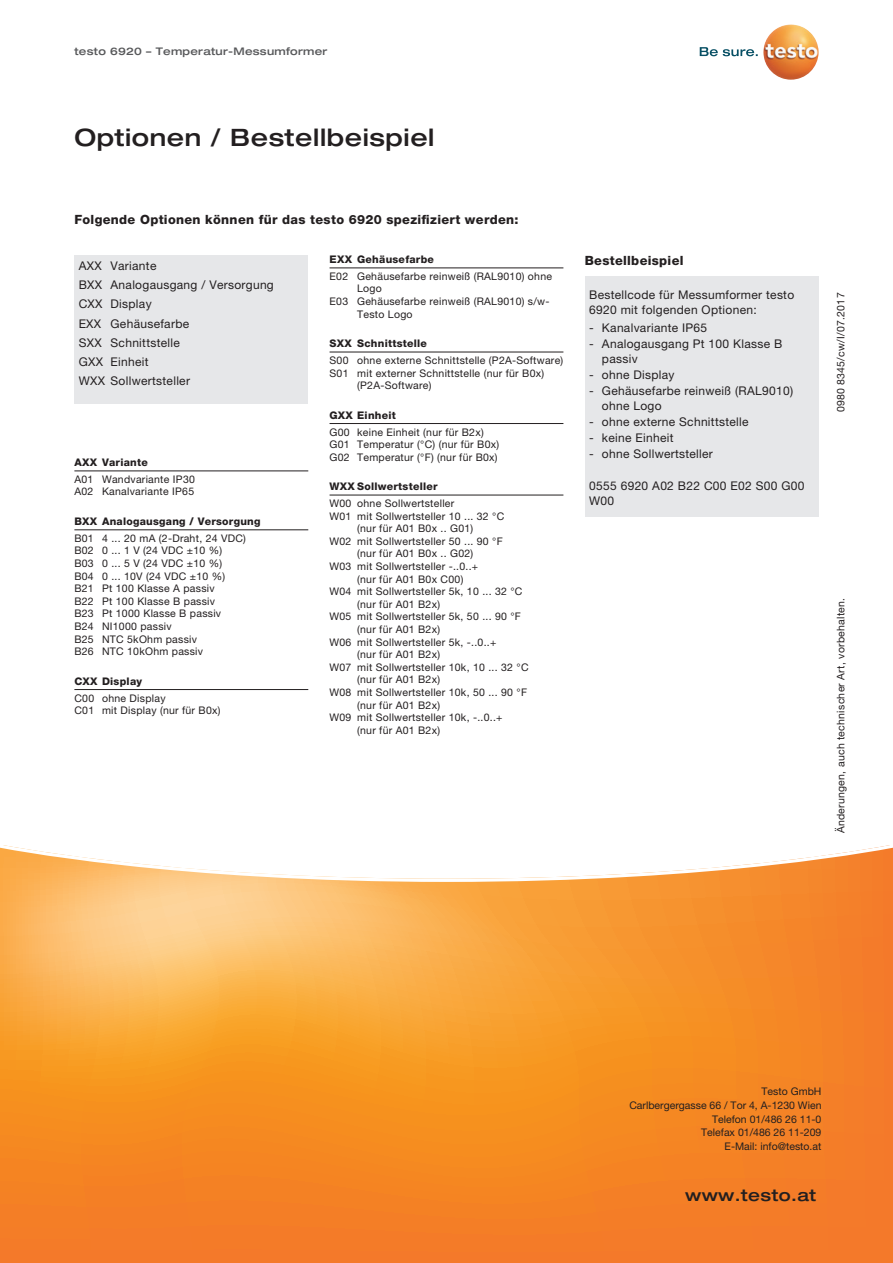
<style>
.page{position:relative;width:893px;height:1263px;background:#fff}
.page>*{position:absolute;margin:0;border:0;box-sizing:border-box;transform-origin:0 0}
.t1{font:500 expanded 24px "Helvetica Neue LTW1 G";letter-spacing:.025em;color:#231f20}
.t2{font:500 expanded 16.5px "Helvetica Neue LTW1 G";letter-spacing:.025em;color:#231f20}
.t3{font:800 12.75px "Helvetica Neue LTW1 G";letter-spacing:.025em;color:#231f20}
.t4{font:12px/19.2px "Helvetica Neue LTW1 G";letter-spacing:.025em;color:#231f20}
.t5{font:10.5px/12.6px "Helvetica Neue LTW1 G";letter-spacing:.025em;color:#231f20}
.t6{font:800 10.5px "Helvetica Neue LTW1 G";letter-spacing:.025em;color:#231f20}
.t7{font:10.5px/13.5px "Helvetica Neue LTW1 G";color:#231f20;text-align:right}
.t8{font:500 expanded 10.5px "Helvetica Neue LTW1 G";letter-spacing:.025em;color:#57585a}
</style>
<div class="page">
<svg style="left:0;top:845px;width:893px;height:418px;background:#f79a3f"></svg>
<svg style="left:700px;top:47px;width:58px;height:9px"></svg>
<img style="left:763px;top:24px;width:56px;height:56px;border-radius:28px">
<div style="left:74px;top:255px;width:234px;height:149px;background:#e6e7e9"></div>
<div style="left:585px;top:276px;width:234px;height:241px;background:#e6e7e9"></div>
<hr style="left:74px;top:471px;width:234px;height:1px;background:#231f20">
<hr style="left:74px;top:529px;width:234px;height:1px;background:#231f20">
<hr style="left:74px;top:689px;width:234px;height:1px;background:#231f20">
<hr style="left:330px;top:268px;width:233px;height:1px;background:#231f20">
<hr style="left:330px;top:352px;width:233px;height:1px;background:#231f20">
<hr style="left:330px;top:423px;width:233px;height:1px;background:#231f20">
<hr style="left:330px;top:495px;width:233px;height:1px;background:#231f20">
<p class="t8" style="left:74px;top:44px;width:254px">testo 6920 – Temperatur-Messumformer</p>
<h1 class="t1" style="left:74px;top:122px;width:362px">Optionen / Bestellbeispiel</h1>
<p class="t3" style="left:74px;top:211px;width:446px">Folgende Optionen können für das testo 6920 spezifiziert werden:</p>
<p class="t4" style="left:79px;top:256px;width:197px">AXX Variante<br>BXX Analogausgang / Versorgung<br>CXX Display<br>EXX Gehäusefarbe<br>SXX Schnittstelle<br>GXX Einheit<br>WXX Sollwertsteller</p>
<p class="t6" style="left:74px;top:456px;width:75px">AXX Variante</p>
<p class="t5" style="left:74px;top:473px;width:122px">A01 Wandvariante IP30<br>A02 Kanalvariante IP65</p>
<p class="t6" style="left:74px;top:515px;width:188px">BXX Analogausgang / Versorgung</p>
<p class="t5" style="left:74px;top:532px;width:173px">B01 4 ... 20 mA (2-Draht, 24 VDC)<br>B02 0 ... 1 V (24 VDC ±10 %)<br>B03 0 ... 5 V (24 VDC ±10 %)<br>B04 0 ... 10V (24 VDC ±10 %)<br>B21 Pt 100 Klasse A passiv<br>B22 Pt 100 Klasse B passiv<br>B23 Pt 1000 Klasse B passiv<br>B24 NI1000 passiv<br>B25 NTC 5kOhm passiv<br>B26 NTC 10kOhm passiv</p>
<p class="t6" style="left:74px;top:675px;width:69px">CXX Display</p>
<p class="t5" style="left:74px;top:691px;width:148px">C00 ohne Display<br>C01 mit Display (nur für B0x)</p>
<p class="t6" style="left:330px;top:253px;width:106px">EXX Gehäusefarbe</p>
<p class="t5" style="left:330px;top:270px;width:224px">E02 Gehäusefarbe reinweiß (RAL9010) ohne</p>
<p class="t5" style="left:357px;top:282px;width:26px">Logo</p>
<p class="t5" style="left:330px;top:295px;width:221px">E03 Gehäusefarbe reinweiß (RAL9010) s/w-</p>
<p class="t5" style="left:357px;top:308px;width:57px">Testo Logo</p>
<p class="t6" style="left:330px;top:337px;width:99px">SXX Schnittstelle</p>
<p class="t5" style="left:330px;top:354px;width:235px">S00 ohne externe Schnittstelle (P2A-Software)</p>
<p class="t5" style="left:330px;top:366px;width:216px">S01 mit externer Schnittstelle (nur für B0x)</p>
<p class="t5" style="left:357px;top:379px;width:76px">(P2A-Software)</p>
<p class="t6" style="left:330px;top:409px;width:68px">GXX Einheit</p>
<p class="t5" style="left:330px;top:425px;width:171px">G00 keine Einheit (nur für B2x)<br>G01 Temperatur (°C) (nur für B0x)<br>G02 Temperatur (°F) (nur für B0x)</p>
<p class="t6" style="left:330px;top:480px;width:110px">WXX Sollwertsteller</p>
<p class="t5" style="left:330px;top:497px;width:126px">W00 ohne Sollwertsteller</p>
<p class="t5" style="left:330px;top:509px;width:176px">W01 mit Sollwertsteller 10 ... 32 °C</p>
<p class="t5" style="left:357px;top:522px;width:118px">(nur für A01 B0x .. G01)</p>
<p class="t5" style="left:330px;top:535px;width:175px">W02 mit Sollwertsteller 50 ... 90 °F</p>
<p class="t5" style="left:357px;top:547px;width:118px">(nur für A01 B0x .. G02)</p>
<p class="t5" style="left:330px;top:560px;width:150px">W03 mit Sollwertsteller -..0..+</p>
<p class="t5" style="left:357px;top:572px;width:108px">(nur für A01 B0x C00)</p>
<p class="t5" style="left:330px;top:585px;width:194px">W04 mit Sollwertsteller 5k, 10 ... 32 °C</p>
<p class="t5" style="left:357px;top:598px;width:84px">(nur für A01 B2x)</p>
<p class="t5" style="left:330px;top:610px;width:193px">W05 mit Sollwertsteller 5k, 50 ... 90 °F</p>
<p class="t5" style="left:357px;top:623px;width:84px">(nur für A01 B2x)</p>
<p class="t5" style="left:330px;top:635px;width:168px">W06 mit Sollwertsteller 5k, -..0..+</p>
<p class="t5" style="left:357px;top:648px;width:84px">(nur für A01 B2x)</p>
<p class="t5" style="left:330px;top:661px;width:201px">W07 mit Sollwertsteller 10k, 10 ... 32 °C</p>
<p class="t5" style="left:357px;top:673px;width:84px">(nur für A01 B2x)</p>
<p class="t5" style="left:330px;top:686px;width:199px">W08 mit Sollwertsteller 10k, 50 ... 90 °F</p>
<p class="t5" style="left:357px;top:698px;width:84px">(nur für A01 B2x)</p>
<p class="t5" style="left:330px;top:711px;width:174px">W09 mit Sollwertsteller 10k, -..0..+</p>
<p class="t5" style="left:357px;top:724px;width:84px">(nur für A01 B2x)</p>
<p class="t3" style="left:585px;top:253px;width:100px">Bestellbeispiel</p>
<p class="t4" style="left:589px;top:287px;width:207px;line-height:15px">Bestellcode für Messumformer testo<br>6920 mit folgenden Optionen:</p>
<p class="t4" style="left:589px;top:318px;width:120px">- Kanalvariante IP65</p>
<p class="t4" style="left:602px;top:336px;width:182px;line-height:15px;text-indent:-13px">- Analogausgang Pt 100 Klasse B passiv</p>
<p class="t4" style="left:589px;top:365px;width:87px">- ohne Display</p>
<p class="t4" style="left:602px;top:383px;width:193px;line-height:15px;text-indent:-13px">- Gehäusefarbe reinweiß (RAL9010) ohne Logo</p>
<p class="t4" style="left:589px;top:412px;width:161px">- ohne externe Schnittstelle</p>
<p class="t4" style="left:589px;top:428px;width:86px">- keine Einheit</p>
<p class="t4" style="left:589px;top:444px;width:125px">- ohne Sollwertsteller</p>
<p class="t4" style="left:589px;top:478px;width:217px;line-height:15px">0555 6920 A02 B22 C00 E02 S00 G00<br>W00</p>
<p class="t5" style="left:834px;top:412px;width:121px;rotate:-90deg">0980 8345/cw/I/07.2017</p>
<p class="t5" style="left:834px;top:833px;width:237px;rotate:-90deg">Änderungen, auch technischer Art, vorbehalten.</p>
<p class="t7" style="left:629px;top:1085px;width:194px">Testo GmbH<br>Carlbergergasse 66 / Tor 4, A-1230 Wien<br>Telefon 01/486 26 11-0<br>Telefax 01/486 26 11-209<br>E-Mail: info@testo.at</p>
<h2 class="t2" style="left:685px;top:1184px;width:133px">www.testo.at</h2>
</div>
